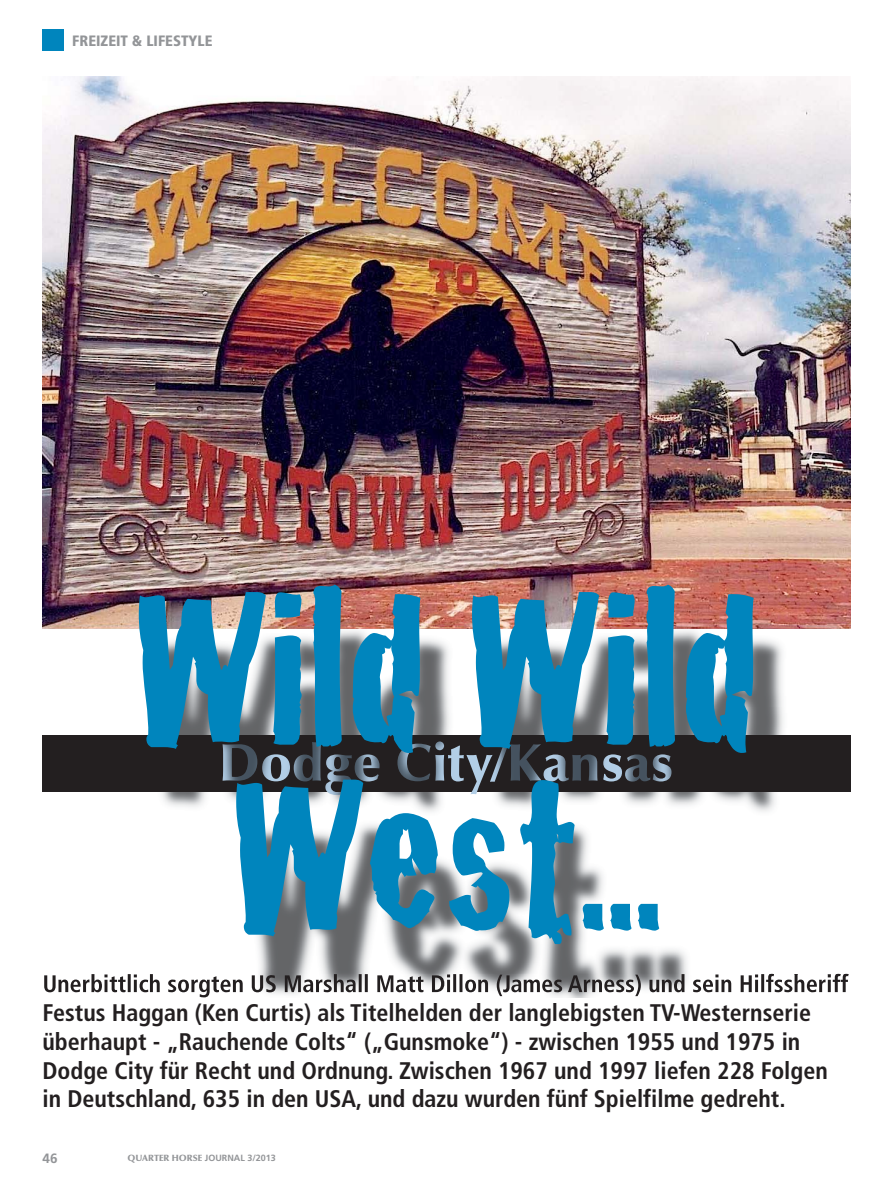
<style>
.page{position:relative;width:893px;height:1191px;background:#fff}
.page>*{position:absolute;margin:0;border:0;box-sizing:border-box;transform-origin:0 0}
.t1{font:225px/187.5px "Cracked";color:#0085bd;text-align:center}
.t2{font:700 condensed 24px/28.8px "Frutiger";color:#231f20}
.t3{font:900 condensed 15px "Frutiger";color:#939598}
.t4{font:700 13.5px "Frutiger";color:#939598}
.t5{font:700 9px "Frutiger";color:#939598}
.s1{font-family:"Optima LT";font-weight:900}
</style>
<div class="page">
<img style="left:43px;top:77px;width:807px;height:466px">
<div style="left:43px;top:30px;width:21px;height:21px;background:#0085bd"></div>
<img style="left:42px;top:543px;width:809px;height:431px">
<img style="left:43px;top:736px;width:807px;height:55px">
<img style="left:43px;top:543px;width:807px;height:86px">
<img style="left:223px;top:741px;width:251px;height:54px">
<img style="left:201px;top:974px;width:648px;height:24px">
<img style="left:44px;top:974px;width:166px;height:23px">
<p class="t3" style="left:72px;top:34px;width:142px">FREIZEIT &amp; LIFESTYLE</p>
<h1 class="t1" style="left:134px;top:569px;width:627px">Wild Wild<br>West...</h1>
<p class="t2" style="left:43px;top:1000px;width:787px">Festus Haggan (Ken Curtis) als Titelhelden der langlebigsten TV-Westernserie überhaupt - „Rauchende Colts“ („Gunsmoke“) - zwischen 1955 und 1975 in Dodge City für Recht und Ordnung. Zwischen 1967 und 1997 liefen 228 Folgen in Deutschland, 635 in den USA, und dazu wurden fünf Spielfilme gedreht.</p>
<p class="t4" style="left:43px;top:1152px;width:16px">46</p>
<p class="t5" style="left:128px;top:1154px;width:150px"><span class="s1">QUARTER HORSE</span> JOURNAL 3/2013</p>
</div>
